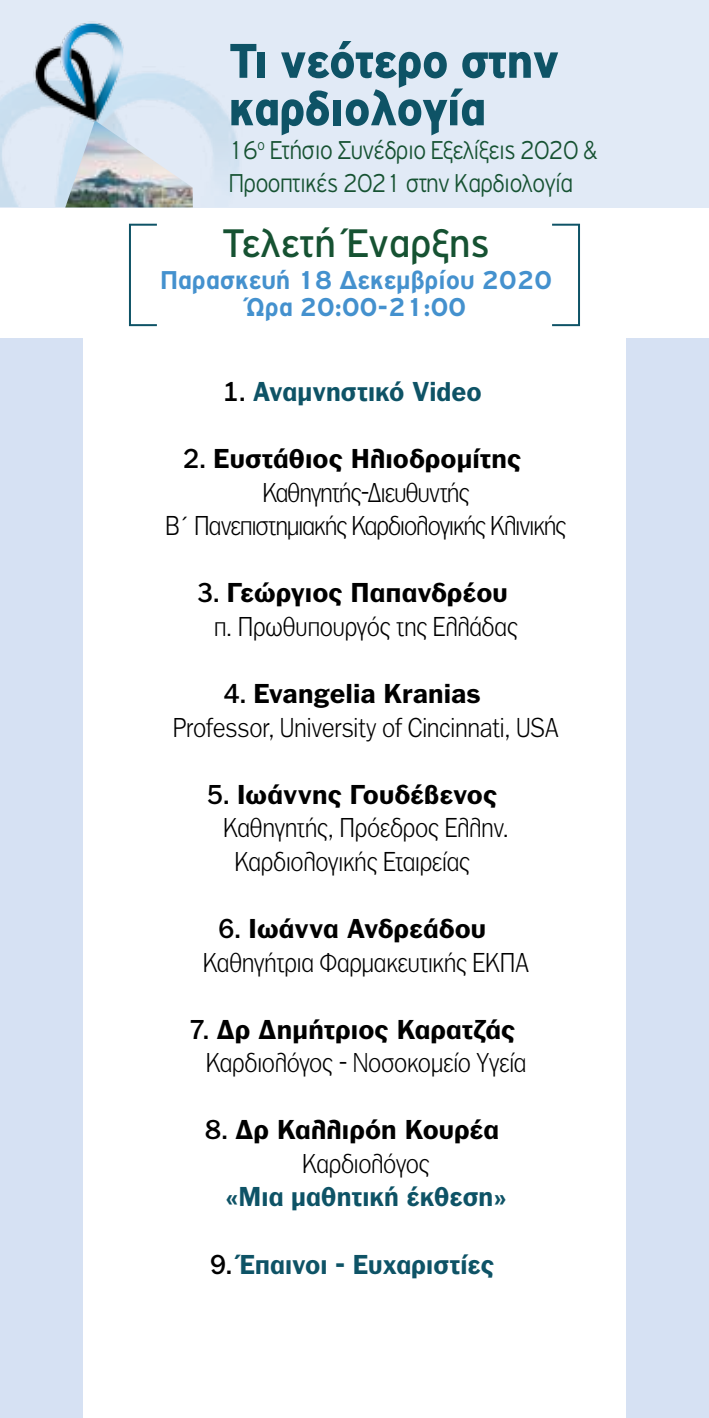
<style>
.page{position:relative;width:709px;height:1418px;background:#fff}
.page>*{position:absolute;margin:0;border:0;box-sizing:border-box;transform-origin:0 0}
.t1{font:900 52px/47.5px "PF Highway Gothic";letter-spacing:-.02em;color:#0e5366;scale:.96 1}
.t2{font:42.5px "PF Highway Gothic";color:#165232}
.t3{font:300 27.5px/33px "PF Highway Gothic";letter-spacing:-.02em;color:#165232;scale:.9 1}
.t4{font:700 27.5px/27.5px "PF Highway Gothic";color:#4491ce;text-align:center}
.t5{font:300 26.25px/33.5px "PF Franklin Gothic";letter-spacing:.02em;color:#000;scale:.9 1}
.t6{font:700 26.25px/33.5px "PF Franklin Gothic";letter-spacing:.03em;color:#000}
.t7{font:700 26.25px "PF Franklin Gothic";letter-spacing:.03em;color:#0e5366;scale:.95 1}
.t8{font:300 26.25px "PF Franklin Gothic";letter-spacing:-.005em;color:#000;scale:.9 1}
.s1{font-family:"PF Franklin Gothic Med";font-weight:400;color:#000}
.s2{font-family:"PF Franklin Gothic Med";font-weight:400}
.s3{font-family:"PF Highway Gothic"}
.s4{font-weight:700}
.s5{font-weight:300}
</style>
<div class="page">
<div style="left:0;top:0;width:709px;height:207px;background:#e1eaf6"></div>
<img style="left:32px;top:23px;width:112px;height:97px">
<div style="left:0;top:338px;width:82px;height:1079px;background:#d6e1f3"></div>
<div style="left:626px;top:338px;width:83px;height:1079px;background:#d6e1f3"></div>
<div style="left:129px;top:224px;width:29px;height:102px;border:2px solid #0e5366"></div>
<div style="left:551px;top:224px;width:29px;height:102px;border:2px solid #0e5366"></div>
<img style="left:65px;top:120px;width:128px;height:87px">
<h1 class="t1" style="left:229px;top:37px;width:346px">Τι νεότερο στην καρδιολογία</h1>
<p class="t3" style="left:229px;top:133px;width:412px">16<sup>ο</sup> Ετήσιο Συνέδριο Εξελίξεις 2020 &amp;<br>Προοπτικές 2021 στην Καρδιολογία</p>
<h2 class="t2" style="left:222px;top:220px;width:269px">Τελετή Έναρξης</h2>
<p class="t4" style="left:160px;top:266px;width:393px">Παρασκευή 18 Δεκεμβρίου 2020<br>Ώρα 20:00-21:00</p>
<p class="t7" style="left:223px;top:376px;width:273px"><span class="s1">1.</span> Αναμνηστικό Video</p>
<p class="t6" style="left:183px;top:442px;width:339px"><span class="s2">2.</span> Ευστάθιος Ηλιοδρομίτης</p>
<p class="t8" style="left:263px;top:477px;width:231px">Καθηγητής-Διευθυντής</p>
<p class="t8" style="left:166px;top:511px;width:446px">Β<span class="s3">΄</span> Πανεπιστημιακής Καρδιολογικής Κλινικής</p>
<p class="t5" style="left:214px;top:576px;width:338px;text-indent:-17px"><span class="s2">3.</span> <span class="s4">Γεώργιος Παπανδρέου </span>π. Πρωθυπουργός της Ελλάδας</p>
<p class="t5" style="left:173px;top:677px;width:429px;text-indent:50px"><span class="s2">4.</span> <span class="s4">Evangelia Kranias<br></span>Professor, University of Cincinnati, USA</p>
<p class="t6" style="left:207px;top:777px;width:291px"><span class="s2">5.</span> Ιωάννης Γουδέβενος</p>
<p class="t5" style="left:223px;top:811px;width:318px">Καθηγητής, Πρόεδρος Ελλην.</p>
<p class="t5" style="left:235px;top:844px;width:263px">Καρδιολογικής Εταιρείας</p>
<p class="t5" style="left:203px;top:911px;width:363px;text-indent:16px"><span class="s2">6.</span> <span class="s4">Ιωάννα Ανδρεάδου<br></span>Καθηγήτρια Φαρμακευτικής ΕΚΠΑ</p>
<p class="t5" style="left:206px;top:1012px;width:357px;text-indent:-16px"><span class="s2">7.</span> <span class="s4">Δρ Δημήτριος Καρατζάς<br></span>Καρδιολόγος - Νοσοκομείο Υγεία</p>
<p class="t6" style="left:302px;top:1112px;width:198px;text-indent:-97px"><span class="s2">8.</span> Δρ Καλλιρόη Κουρέα<br><span class="s5">Καρδιολόγος</span></p>
<p class="t7" style="left:225px;top:1181px;width:298px">«Μια μαθητική έκθεση»</p>
<p class="t7" style="left:210px;top:1248px;width:300px"><span class="s1">9.</span> Έπαινοι - Eυχαριστίες</p>
</div>
